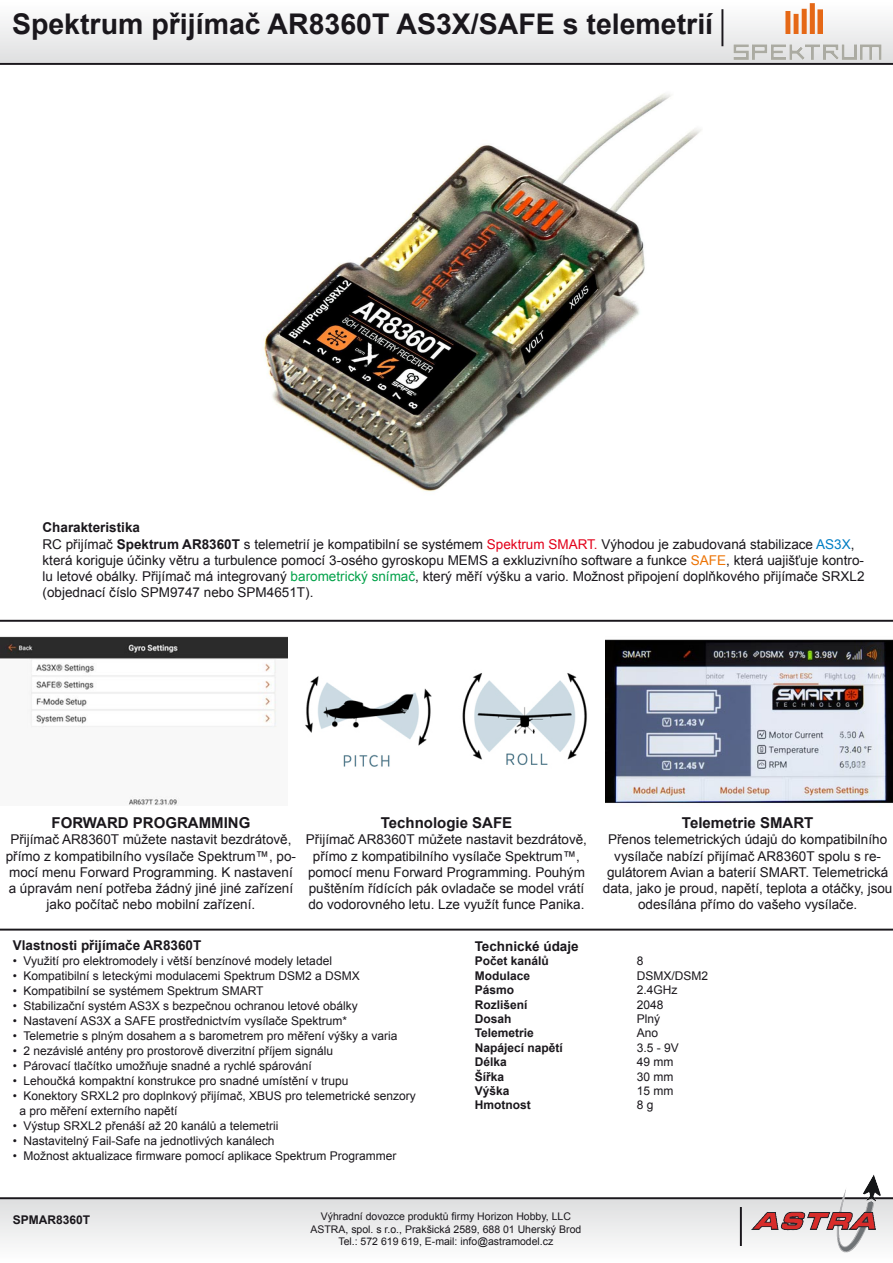
<style>
.page{position:relative;width:893px;height:1263px;background:#fff}
.page>*{position:absolute;margin:0;border:0;box-sizing:border-box;transform-origin:0 0}
.t1{font:700 28.5px "Arial";color:#1a171c}
.t2{font:700 15px "Arial";color:#1a171c}
.t3{font:13.5px/16.2px "Arial";color:#1a171c;text-align:center}
.t4{font:700 13.5px "Arial";color:#1a171c}
.t5{font:12px "Arial";color:#1a171c}
.t6{font:700 12px "Arial";color:#1a171c}
.t7{font:10.5px "Arial";color:#1a171c}
.s1{font-weight:700}
.s2{color:#e2001a}
.s3{color:#007ec4}
.s4{color:#ec7305}
.s5{color:#03a24a}
</style>
<div class="page">
<div style="left:0;top:1200px;width:893px;height:63px;background:linear-gradient(to bottom,#dedfe0,#fff)"></div>
<hr style="left:0;top:1197px;width:893px;height:2px;background:#1a171c">
<hr style="left:740px;top:1207px;width:2px;height:39px;background:#1a171c">
<img style="left:750px;top:1174px;width:132px;height:79px">
<div style="left:0;top:0;width:893px;height:63px;background:linear-gradient(to bottom,#fff,#dfdfe0)"></div>
<hr style="left:0;top:63px;width:893px;height:2px;background:#1a171c">
<img style="left:730px;top:2px;width:154px;height:60px">
<hr style="left:721px;top:9px;width:2px;height:37px;background:#1a171c">
<hr style="left:0;top:620px;width:893px;height:2px;background:#1a171c">
<img style="left:263px;top:93px;width:438px;height:399px">
<img style="left:0;top:636px;width:287px;height:170px">
<hr style="left:0;top:929px;width:893px;height:1px;background:#1a171c">
<img style="left:305px;top:673px;width:282px;height:94px">
<img style="left:606px;top:639px;width:287px;height:165px">
<p class="t1" style="left:12px;top:4px;width:703px">Spektrum přijímač AR8360T AS3X/SAFE s telemetrií</p>
<p class="t4" style="left:43px;top:518px;width:99px">Charakteristika</p>
<p class="t3" style="left:43px;top:536px;width:824px;text-align:left">RC přijímač <span class="s1">Spektrum AR8360T</span> s telemetrií je kompatibilní se systémem <span class="s2">Spektrum SMART.</span> Výhodou je zabudovaná stabilizace <span class="s3">AS3X</span>, která koriguje účinky větru a turbulence pomocí 3-osého gyroskopu MEMS a exkluzivního software a funkce <span class="s4">SAFE</span>, která uajišťuje kontro&shy;lu letové obálky. Přijímač má integrovaný <span class="s5">barometrický snímač</span>, který měří výšku a vario. Možnost připojení doplňkového přijímače SRXL2 (objednací číslo SPM9747 nebo SPM4651T).</p>
<p class="t2" style="left:52px;top:812px;width:200px">FORWARD PROGRAMMING</p>
<p class="t3" style="left:6px;top:832px;width:292px">Přijímač AR8360T můžete nastavit bezdrátově, přímo z kompatibilního vysílače Spektrum™, po&shy;mocí menu Forward Programming. K nastavení a úpravám není potřeba žádný jiné jiné zařízení jako počítač nebo mobilní zařízení.</p>
<p class="t2" style="left:381px;top:812px;width:133px">Technologie SAFE</p>
<p class="t3" style="left:306px;top:832px;width:283px">Přijímač AR8360T můžete nastavit bezdrátově, přímo z kompatibilního vysílače Spektrum™, pomocí menu Forward Programming. Pouhým puštěním řídících pák ovladače se model vrátí do vodorovného letu. Lze využít funce Panika.</p>
<p class="t2" style="left:682px;top:812px;width:133px">Telemetrie SMART</p>
<p class="t3" style="left:603px;top:832px;width:291px">Přenos telemetrických údajů do kompatibilního vysílače nabízí přijímač AR8360T spolu s re&shy;gulátorem Avian a baterií SMART. Telemetrická data, jako je proud, napětí, teplota a otáčky, jsou odesílána přímo do vašeho vysílače.</p>
<p class="t4" style="left:13px;top:935px;width:190px">Vlastnosti přijímače AR8360T</p>
<p class="t5" style="left:13px;top:952px;width:321px">• Využití pro elektromodely i větší benzínové modely letadel</p>
<p class="t5" style="left:13px;top:967px;width:348px">• Kompatibilní s leteckými modulacemi Spektrum DSM2 a DSMX</p>
<p class="t5" style="left:13px;top:982px;width:252px">• Kompatibilní se systémem Spektrum SMART</p>
<p class="t5" style="left:13px;top:997px;width:347px">• Stabilizační systém AS3X s bezpečnou ochranou letové obálky</p>
<p class="t5" style="left:13px;top:1012px;width:336px">• Nastavení AS3X a SAFE prostřednictvím vysílače Spektrum*</p>
<p class="t5" style="left:13px;top:1027px;width:386px">• Telemetrie s plným dosahem a s barometrem pro měření výšky a varia</p>
<p class="t5" style="left:13px;top:1042px;width:322px">• 2 nezávislé antény pro prostorově diverzitní příjem signálu</p>
<p class="t5" style="left:13px;top:1057px;width:301px">• Párovací tlačítko umožňuje snadné a rychlé spárování</p>
<p class="t5" style="left:13px;top:1072px;width:337px">• Lehoučká kompaktní konstrukce pro snadné umístění v trupu</p>
<p class="t5" style="left:13px;top:1087px;width:405px">• Konektory SRXL2 pro doplnkový přijímač, XBUS pro telemetrické senzory</p>
<p class="t5" style="left:19px;top:1102px;width:160px">a pro měření externího napětí</p>
<p class="t5" style="left:13px;top:1117px;width:267px">• Výstup SRXL2 přenáší až 20 kanálů a telemetrii</p>
<p class="t5" style="left:13px;top:1132px;width:263px">• Nastavitelný Fail-Safe na jednotlivých kanálech</p>
<p class="t5" style="left:13px;top:1147px;width:385px">• Možnost aktualizace firmware pomocí aplikace Spektrum Programmer</p>
<p class="t4" style="left:475px;top:937px;width:106px">Technické údaje</p>
<p class="t6" style="left:475px;top:953px;width:76px">Počet kanálů</p>
<p class="t5" style="left:637px;top:953px;width:8px">8</p>
<p class="t6" style="left:475px;top:967px;width:57px">Modulace</p>
<p class="t5" style="left:637px;top:968px;width:73px">DSMX/DSM2</p>
<p class="t6" style="left:475px;top:982px;width:41px">Pásmo</p>
<p class="t5" style="left:637px;top:982px;width:42px">2.4GHz</p>
<p class="t6" style="left:475px;top:996px;width:54px">Rozlišení</p>
<p class="t5" style="left:637px;top:996px;width:28px">2048</p>
<p class="t6" style="left:475px;top:1010px;width:38px">Dosah</p>
<p class="t5" style="left:637px;top:1011px;width:25px">Plný</p>
<p class="t6" style="left:475px;top:1025px;width:61px">Telemetrie</p>
<p class="t5" style="left:637px;top:1025px;width:23px">Ano</p>
<p class="t6" style="left:475px;top:1039px;width:90px">Napájecí napětí</p>
<p class="t5" style="left:637px;top:1040px;width:44px">3.5 - 9V</p>
<p class="t6" style="left:475px;top:1054px;width:34px">Délka</p>
<p class="t5" style="left:637px;top:1054px;width:38px">49 mm</p>
<p class="t6" style="left:475px;top:1068px;width:31px">Šířka</p>
<p class="t5" style="left:637px;top:1068px;width:38px">30 mm</p>
<p class="t6" style="left:475px;top:1082px;width:36px">Výška</p>
<p class="t5" style="left:637px;top:1083px;width:38px">15 mm</p>
<p class="t6" style="left:475px;top:1097px;width:57px">Hmotnost</p>
<p class="t5" style="left:637px;top:1097px;width:18px">8 g</p>
<p class="t6" style="left:13px;top:1211px;width:79px">SPMAR8360T</p>
<p class="t7" style="left:321px;top:1209px;width:252px">Výhradní dovozce produktů firmy Horizon Hobby, LLC</p>
<p class="t7" style="left:311px;top:1222px;width:272px">ASTRA, spol. s r.o., Prakšická 2589, 688 01 Uherský Brod</p>
<p class="t7" style="left:338px;top:1234px;width:216px">Tel.: 572 619 619, E-mail: info@astramodel.cz</p>
</div>
